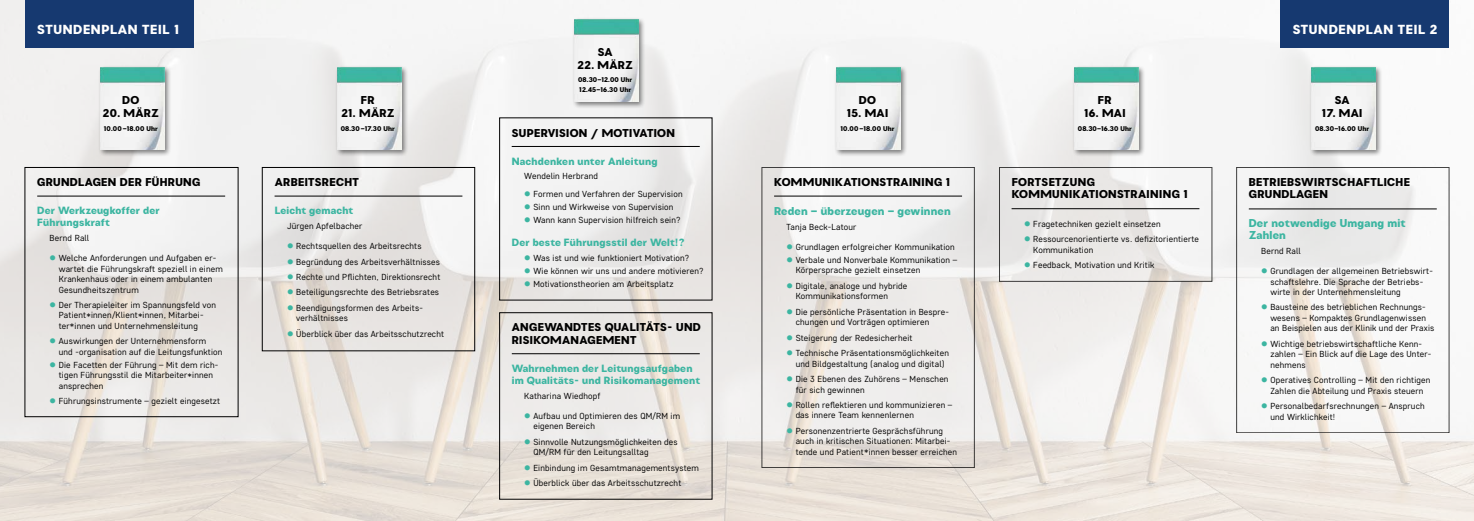
<style>
.page{position:relative;width:1474px;height:521px;background:#fff}
.page>*{position:absolute;margin:0;border:0;box-sizing:border-box;transform-origin:0 0}
.t1{font:800 13.12px "Franzi";letter-spacing:.05em;color:#fff}
.t2{font:800 11.38px/12.2px "Franzi";letter-spacing:.03em;color:#000}
.t3{font:800 11.38px/12.2px "Franzi";letter-spacing:.02em;color:#3cb5a1}
.t4{font:800 10.5px/12.2px "Franzi";letter-spacing:.02em;color:#3cb5a1}
.t5{font:8.75px/10.5px "Core Sans D35";letter-spacing:.02em;color:#000}
.t6{font:800 6.91px/9.6px "Franzi";letter-spacing:.02em;color:#000}
.s1{color:#3cb5a1}
</style>
<div class="page">
<img style="left:0;top:0;width:1473px;height:521px">
<div style="left:25px;top:167px;width:213px;height:250px;border:1px solid #000"></div>
<div style="left:262px;top:167px;width:213px;height:184px;border:1px solid #000"></div>
<hr style="left:274px;top:196px;width:188px;height:1px;background:#000">
<hr style="left:1011px;top:209px;width:188px;height:1px;background:#000">
<hr style="left:511px;top:146px;width:188px;height:1px;background:#000">
<hr style="left:512px;top:353px;width:187px;height:1px;background:#000">
<div style="left:98px;top:65px;width:73px;height:92px;background:#000;opacity:.5"></div>
<img style="left:100px;top:68px;width:64px;height:82px">
<div style="left:335px;top:65px;width:73px;height:92px;background:#000;opacity:.5"></div>
<img style="left:337px;top:68px;width:64px;height:82px">
<div style="left:834px;top:65px;width:74px;height:92px;background:#000;opacity:.5"></div>
<img style="left:836px;top:68px;width:64px;height:82px">
<div style="left:1071px;top:65px;width:74px;height:92px;background:#000;opacity:.5"></div>
<img style="left:1074px;top:68px;width:63px;height:82px">
<div style="left:1309px;top:65px;width:73px;height:92px;background:#000;opacity:.5"></div>
<img style="left:1311px;top:68px;width:64px;height:82px">
<hr style="left:37px;top:196px;width:188px;height:1px;background:#000">
<hr style="left:774px;top:196px;width:188px;height:1px;background:#000">
<hr style="left:1248px;top:209px;width:188px;height:1px;background:#000">
<div style="left:25px;top:0;width:168px;height:47px;background:#163970"></div>
<div style="left:1280px;top:0;width:169px;height:47px;background:#163970"></div>
<div style="left:572px;top:17px;width:73px;height:92px;background:#000;opacity:.5"></div>
<img style="left:574px;top:20px;width:64px;height:82px">
<h1 class="t1" style="left:37px;top:22px;width:143px">STUNDENPLAN TEIL 1</h1>
<h1 class="t1" style="left:1292px;top:22px;width:146px">STUNDENPLAN TEIL 2</h1>
<h2 class="t2" style="left:597px;top:48px;width:16px">SA</h2>
<h2 class="t2" style="left:577px;top:60px;width:57px">22. MÄRZ</h2>
<p class="t6" style="left:578px;top:76px;width:56px">08.30–12.00 Uhr<br>12.45–16.30 Uhr</p>
<h2 class="t2" style="left:122px;top:96px;width:19px">DO</h2>
<h2 class="t2" style="left:103px;top:108px;width:57px">20. MÄRZ</h2>
<p class="t6" style="left:104px;top:124px;width:56px">10.00 –18.00 Uhr</p>
<h2 class="t2" style="left:361px;top:96px;width:15px">FR</h2>
<h2 class="t2" style="left:341px;top:108px;width:55px">21. MÄRZ</h2>
<p class="t6" style="left:341px;top:124px;width:56px">08.30 –17.30 Uhr</p>
<h2 class="t2" style="left:512px;top:128px;width:165px">SUPERVISION / MOTIVATION</h2>
<h2 class="t2" style="left:859px;top:96px;width:19px">DO</h2>
<h2 class="t2" style="left:846px;top:108px;width:43px">15. MAI</h2>
<p class="t6" style="left:840px;top:124px;width:56px">10.00 –18.00 Uhr</p>
<h2 class="t2" style="left:1097px;top:96px;width:15px">FR</h2>
<h2 class="t2" style="left:1084px;top:108px;width:43px">16. MAI</h2>
<p class="t6" style="left:1077px;top:124px;width:56px">08.30–16.30 Uhr</p>
<h2 class="t2" style="left:1334px;top:96px;width:16px">SA</h2>
<h2 class="t2" style="left:1321px;top:108px;width:42px">17. MAI</h2>
<p class="t6" style="left:1314px;top:124px;width:56px">08.30–16.00 Uhr</p>
<p class="t4" style="left:512px;top:156px;width:147px">Nachdenken unter Anleitung</p>
<p class="t5" style="left:524px;top:171px;width:75px">Wendelin Herbrand</p>
<p class="t5" style="left:524px;top:189px;width:160px"><span class="s1">●</span> Formen und Verfahren der Supervision</p>
<p class="t5" style="left:524px;top:202px;width:151px"><span class="s1">●</span> Sinn und Wirkweise von Supervision</p>
<p class="t5" style="left:524px;top:215px;width:158px"><span class="s1">●</span> Wann kann Supervision hilfreich sein?</p>
<p class="t4" style="left:512px;top:237px;width:174px">Der beste Führungsstil der Welt!?</p>
<p class="t5" style="left:524px;top:252px;width:167px"><span class="s1">●</span> Was ist und wie funktioniert Motivation?</p>
<p class="t5" style="left:524px;top:265px;width:181px"><span class="s1">●</span> Wie können wir uns und andere motivieren?</p>
<p class="t5" style="left:524px;top:278px;width:151px"><span class="s1">●</span> Motivationstheorien am Arbeitsplatz</p>
<h2 class="t2" style="left:37px;top:177px;width:165px">GRUNDLAGEN DER FÜHRUNG</h2>
<h2 class="t2" style="left:774px;top:177px;width:177px">KOMMUNIKATIONSTRAINING 1</h2>
<h2 class="t2" style="left:1248px;top:177px;width:163px">BETRIEBSWIRTSCHAFTLICHE<br>GRUNDLAGEN</h2>
<h2 class="t2" style="left:275px;top:177px;width:86px">ARBEITSRECHT</h2>
<h2 class="t2" style="left:1011px;top:177px;width:177px">FORTSETZUNG<br>KOMMUNIKATIONSTRAINING 1</h2>
<p class="t4" style="left:37px;top:206px;width:124px">Der Werkzeugkoffer der<br>Führungskraft</p>
<p class="t5" style="left:50px;top:233px;width:41px">Bernd Rall</p>
<p class="t5" style="left:59px;top:252px;width:166px;text-indent:-9px"><span class="s1">●</span> Welche Anforderungen und Aufgaben er&shy;wartet die Führungskraft speziell in einem Krankenhaus oder in einem ambulanten Gesundheitszentrum</p>
<p class="t5" style="left:59px;top:299px;width:159px;text-indent:-9px"><span class="s1">●</span> Der Therapieleiter im Spannungsfeld von<br>Patient*innen/Klient*innen, Mitarbei&shy;ter*innen und Unternehmensleitung</p>
<p class="t5" style="left:59px;top:336px;width:165px;text-indent:-9px"><span class="s1">●</span> Auswirkungen der Unternehmensform<br>und -organisation auf die Leitungsfunktion</p>
<p class="t5" style="left:59px;top:359px;width:161px;text-indent:-9px"><span class="s1">●</span> Die Facetten der Führung – Mit dem rich&shy;tigen Führungsstil die Mitarbeiter*innen ansprechen</p>
<p class="t5" style="left:50px;top:395px;width:172px"><span class="s1">●</span> Führungsinstrumente – gezielt eingesetzt</p>
<p class="t4" style="left:275px;top:206px;width:80px">Leicht gemacht</p>
<p class="t5" style="left:287px;top:221px;width:77px">Jürgen Apfelbacher</p>
<p class="t5" style="left:287px;top:240px;width:136px"><span class="s1">●</span> Rechtsquellen des Arbeitsrechts</p>
<p class="t5" style="left:287px;top:256px;width:154px"><span class="s1">●</span> Begründung des Arbeitsverhältnisses</p>
<p class="t5" style="left:287px;top:271px;width:155px"><span class="s1">●</span> Rechte und Pflichten, Direktionsrecht</p>
<p class="t5" style="left:287px;top:287px;width:153px"><span class="s1">●</span> Beteiligungsrechte des Betriebsrates</p>
<p class="t5" style="left:296px;top:302px;width:127px;text-indent:-9px"><span class="s1">●</span> Beendigungsformen des Arbeits&shy;verhältnisses</p>
<p class="t5" style="left:287px;top:328px;width:159px"><span class="s1">●</span> Überblick über das Arbeitsschutzrecht</p>
<h2 class="t3" style="left:774px;top:206px;width:178px">Reden – überzeugen – gewinnen</h2>
<p class="t5" style="left:786px;top:221px;width:71px">Tanja Beck-Latour</p>
<p class="t5" style="left:786px;top:241px;width:170px"><span class="s1">●</span> Grundlagen erfolgreicher Kommunikation</p>
<p class="t5" style="left:795px;top:254px;width:163px;text-indent:-9px"><span class="s1">●</span> Verbale und Nonverbale Kommunikation –<br>Körpersprache gezielt einsetzen</p>
<p class="t5" style="left:795px;top:280px;width:113px;text-indent:-9px"><span class="s1">●</span> Digitale, analoge und hybride<br>Kommunikationsformen</p>
<p class="t5" style="left:795px;top:306px;width:155px;text-indent:-9px"><span class="s1">●</span> Die persönliche Präsentation in Bespre&shy;chungen und Vorträgen optimieren</p>
<p class="t5" style="left:786px;top:332px;width:127px"><span class="s1">●</span> Steigerung der Redesicherheit</p>
<p class="t5" style="left:786px;top:347px;width:164px;text-align:center"><span class="s1">●</span> Technische Präsentationsmöglichkeiten und Bildgestaltung (analog und digital)</p>
<p class="t5" style="left:795px;top:373px;width:154px;text-indent:-9px"><span class="s1">●</span> Die 3 Ebenen des Zuhörens – Menschen für sich gewinnen</p>
<p class="t5" style="left:795px;top:399px;width:158px;text-indent:-9px"><span class="s1">●</span> Rollen reflektieren und kommunizieren – das innere Team kennenlernen</p>
<p class="t5" style="left:795px;top:425px;width:163px;text-indent:-9px"><span class="s1">●</span> Personenzentrierte Gesprächsführung auch in kritischen Situationen: Mitarbei&shy;tende und Patient*innen besser erreichen</p>
<h2 class="t3" style="left:1248px;top:218px;width:158px">Der notwendige Umgang mit<br>Zahlen</h2>
<p class="t5" style="left:1261px;top:246px;width:41px">Bernd Rall</p>
<p class="t5" style="left:1270px;top:265px;width:164px;text-indent:-9px"><span class="s1">●</span> Grundlagen der allgemeinen Betriebswirt&shy;schaftslehre. Die Sprache der Betriebs&shy;wirte in der Unternehmensleitung</p>
<p class="t5" style="left:1270px;top:302px;width:165px;text-indent:-9px"><span class="s1">●</span> Bausteine des betrieblichen Rechnungs&shy;wesens – Kompaktes Grundlagenwissen an Beispielen aus der Klinik und der Praxis</p>
<p class="t5" style="left:1270px;top:338px;width:162px;text-indent:-9px"><span class="s1">●</span> Wichtige betriebswirtschaftliche Kenn&shy;zahlen – Ein Blick auf die Lage des Unter&shy;nehmens</p>
<p class="t5" style="left:1261px;top:375px;width:171px;text-align:center"><span class="s1">●</span> Operatives Controlling – Mit den richtigen<br>Zahlen die Abteilung und Praxis steuern</p>
<p class="t5" style="left:1270px;top:401px;width:156px;text-indent:-9px"><span class="s1">●</span> Personalbedarfsrechnungen – Anspruch und Wirklichkeit!</p>
<p class="t5" style="left:1024px;top:218px;width:138px"><span class="s1">●</span> Fragetechniken gezielt einsetzen</p>
<p class="t5" style="left:1033px;top:233px;width:167px;text-indent:-9px"><span class="s1">●</span> Ressourcenorientierte vs. defizitorientierte<br>Kommunikation</p>
<p class="t5" style="left:1024px;top:259px;width:132px"><span class="s1">●</span> Feedback, Motivation und Kritik</p>
<h2 class="t2" style="left:512px;top:323px;width:191px">ANGEWANDTES QUALITÄTS- UND<br>RISIKOMANAGEMENT</h2>
<p class="t4" style="left:512px;top:363px;width:190px">Wahrnehmen der Leitungsaufgaben im Qualitäts- und Risikomanagement</p>
<p class="t5" style="left:524px;top:390px;width:78px">Katharina Wiedhopf</p>
<p class="t5" style="left:533px;top:410px;width:148px;text-indent:-9px"><span class="s1">●</span> Aufbau und Optimieren des QM/RM im eigenen Bereich</p>
<p class="t5" style="left:533px;top:436px;width:146px;text-indent:-9px"><span class="s1">●</span> Sinnvolle Nutzungsmöglichkeiten des<br>QM/RM für den Leitungsalltag</p>
<p class="t5" style="left:524px;top:462px;width:176px"><span class="s1">●</span> Einbindung im Gesamtmanagementsystem</p>
<p class="t5" style="left:524px;top:477px;width:159px"><span class="s1">●</span> Überblick über das Arbeitsschutzrecht</p>
</div>
